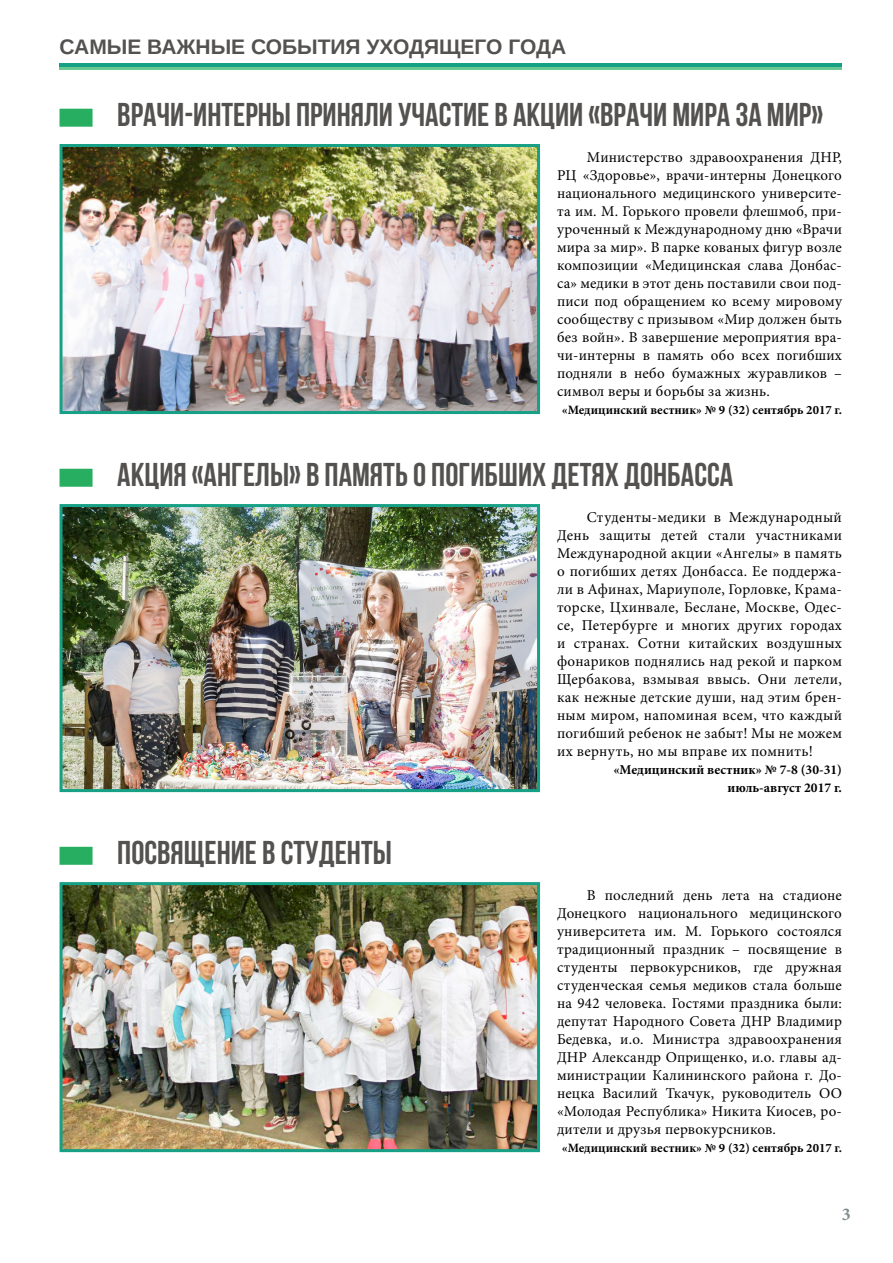
<style>
.page{position:relative;width:893px;height:1263px;background:#fff}
.page>*{position:absolute;margin:0;border:0;box-sizing:border-box;transform-origin:0 0}
.t1{font:700 33px "Bebas Neue";color:#545250}
.t2{font:700 21px "Arimo";color:#545250}
.t3{font:700 18px "Minion Pro";color:#7f8c8d}
.t4{font:15px/18px "Minion Pro";letter-spacing:.015em;color:#000;text-align:justify}
.t5{font:700 13.5px/18px "Minion Pro";color:#000;text-align:right}
.t6{font:700 12.75px "Minion Pro";color:#000}
</style>
<div class="page">
<div style="left:60px;top:63px;width:782px;height:5px;background:#16a085"></div>
<hr style="left:60px;top:68px;width:782px;height:2px;background:#6cc893">
<div style="left:60px;top:469px;width:33px;height:18px;background:#27ae60"></div>
<div style="left:60px;top:847px;width:33px;height:18px;background:#27ae60"></div>
<img style="left:64px;top:508px;width:472px;height:280px">
<div style="left:60px;top:504px;width:480px;height:288px;border:3px solid #16a085"></div>
<img style="left:64px;top:886px;width:472px;height:262px">
<div style="left:60px;top:882px;width:480px;height:270px;border:3px solid #16a085"></div>
<div style="left:60px;top:109px;width:33px;height:18px;background:#27ae60"></div>
<img style="left:64px;top:148px;width:472px;height:262px">
<div style="left:60px;top:144px;width:480px;height:270px;border:3px solid #16a085"></div>
<h2 class="t2" style="left:60px;top:32px;width:508px">САМЫЕ ВАЖНЫЕ СОБЫТИЯ УХОДЯЩЕГО ГОДА</h2>
<h1 class="t1" style="left:117px;top:96px;width:707px">ВРАЧИ-ИНТЕРНЫ ПРИНЯЛИ УЧАСТИЕ В АКЦИИ «ВРАЧИ МИРА ЗА МИР»</h1>
<p class="t4" style="left:557px;top:148px;width:286px;text-indent:30px">Министерство здравоохранения ДНР, РЦ «Здоровье», врачи-интерны Донецкого национального медицинского университе&shy;та им. М. Горького провели флешмоб, при&shy;уроченный к Международному дню «Врачи мира за мир». В парке кованых фигур возле композиции «Медицинская слава Донбас&shy;са» медики в этот день поставили свои под&shy;писи под обращением ко всему мировому сообществу с призывом «Мир должен быть без войн». В завершение мероприятия вра&shy;чи-интерны в память обо всех погибших подняли в небо бумажных журавликов – символ веры и борьбы за жизнь.</p>
<p class="t6" style="left:562px;top:401px;width:282px">«Медицинский вестник» № 9 (32) сентябрь 2017 г.</p>
<h1 class="t1" style="left:117px;top:456px;width:617px">АКЦИЯ «АНГЕЛЫ» В ПАМЯТЬ О ПОГИБШИХ ДЕТЯХ ДОНБАССА</h1>
<p class="t4" style="left:557px;top:508px;width:286px;text-indent:30px">Студенты-медики в Международный День защиты детей стали участниками Международной акции «Ангелы» в память о погибших детях Донбасса. Ее поддержа&shy;ли в Афинах, Мариуполе, Горловке, Крама&shy;торске, Цхинвале, Беслане, Москве, Одес&shy;се, Петербурге и многих других городах и странах. Сотни китайских воздушных фонариков поднялись над рекой и парком Щербакова, взмывая ввысь. Они летели, как нежные детские души, над этим брен&shy;ным миром, напоминая всем, что каждый погибший ребенок не забыт! Мы не можем их вернуть, но мы вправе их помнить!</p>
<h1 class="t1" style="left:117px;top:834px;width:276px">ПОСВЯЩЕНИЕ В СТУДЕНТЫ</h1>
<p class="t5" style="left:613px;top:761px;width:230px">«Медицинский вестник» № 7-8 (30-31) июль-август 2017 г.</p>
<p class="t4" style="left:557px;top:886px;width:286px;text-indent:30px">В последний день лета на стадионе Донецкого национального медицинского университета им. М. Горького состоялся традиционный праздник – посвящение в студенты первокурсников, где дружная студенческая семья медиков стала больше на 942 человека. Гостями праздника были: депутат Народного Совета ДНР Владимир Бедевка, и.о. Министра здравоохранения ДНР Александр Оприщенко, и.о. главы ад&shy;министрации Калининского района г. До&shy;нецка Василий Ткачук, руководитель ОО «Молодая Республика» Никита Киосев, ро&shy;дители и друзья первокурсников.</p>
<p class="t6" style="left:562px;top:1139px;width:282px">«Медицинский вестник» № 9 (32) сентябрь 2017 г.</p>
<p class="t3" style="left:842px;top:1202px;width:10px">3</p>
</div>
